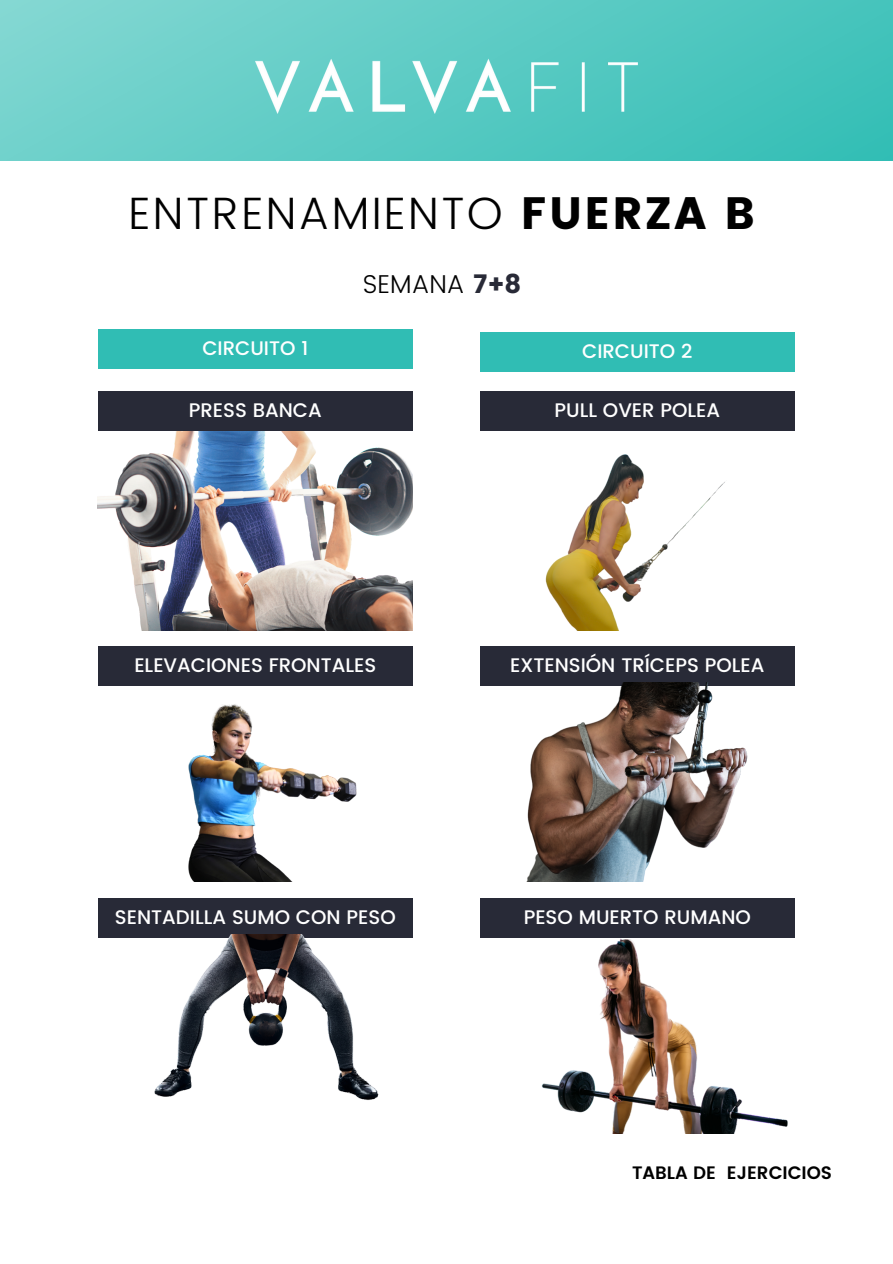
<style>
.page{position:relative;width:893px;height:1264px;background:#fff}
.page>*{position:absolute;margin:0;border:0;box-sizing:border-box;transform-origin:0 0}
.t1{font:300 45.3px "Poppins";letter-spacing:.05em;color:#000}
.t2{font:300 25.8px "Poppins";color:#000}
.t3{font:500 19.65px "Poppins";color:#fff}
.t4{font:600 18px "Poppins";color:#000}
.s1{font-weight:400}
.s2{font-weight:400;color:#282a37}
</style>
<div class="page">
<div style="left:1px;top:0;width:891px;height:161px;background:linear-gradient(to right,#7cd5d0,#3cc1b9)"></div>
<img style="left:115px;top:44px;width:662px;height:91px">
<img style="left:98px;top:431px;width:314px;height:199px">
<div style="left:98px;top:646px;width:314px;height:40px;background:#282a37"></div>
<div style="left:98px;top:898px;width:314px;height:39px;background:#282a37"></div>
<img style="left:188px;top:704px;width:169px;height:177px">
<img style="left:98px;top:934px;width:314px;height:166px">
<div style="left:98px;top:330px;width:314px;height:39px;background:#30bdb4"></div>
<div style="left:98px;top:391px;width:314px;height:39px;background:#282a37"></div>
<div style="left:479px;top:332px;width:315px;height:40px;background:#30bdb4"></div>
<img style="left:545px;top:454px;width:180px;height:176px">
<div style="left:479px;top:646px;width:315px;height:40px;background:#282a37"></div>
<div style="left:479px;top:898px;width:315px;height:39px;background:#282a37"></div>
<img style="left:479px;top:683px;width:269px;height:198px">
<img style="left:479px;top:934px;width:315px;height:199px">
<div style="left:479px;top:391px;width:315px;height:39px;background:#282a37"></div>
<h1 class="t1" style="left:129px;top:187px;width:627px">ENTRENAMIENTO <span class="s1">FUERZA B</span></h1>
<h2 class="t2" style="left:363px;top:269px;width:160px">SEMANA <span class="s2">7+8</span></h2>
<p class="t3" style="left:202px;top:337px;width:107px">CIRCUITO 1</p>
<p class="t3" style="left:582px;top:340px;width:112px">CIRCUITO 2</p>
<p class="t3" style="left:189px;top:398px;width:134px">PRESS BANCA</p>
<p class="t3" style="left:554px;top:398px;width:167px">PULL OVER POLEA</p>
<p class="t3" style="left:134px;top:654px;width:243px">ELEVACIONES FRONTALES</p>
<p class="t3" style="left:510px;top:654px;width:256px">EXTENSIÓN TRÍCEPS POLEA</p>
<p class="t3" style="left:115px;top:905px;width:282px">SENTADILLA SUMO CON PESO</p>
<p class="t3" style="left:523px;top:905px;width:229px">PESO MUERTO RUMANO</p>
<p class="t4" style="left:632px;top:1162px;width:202px">TABLA DE EJERCICIOS</p>
</div>
